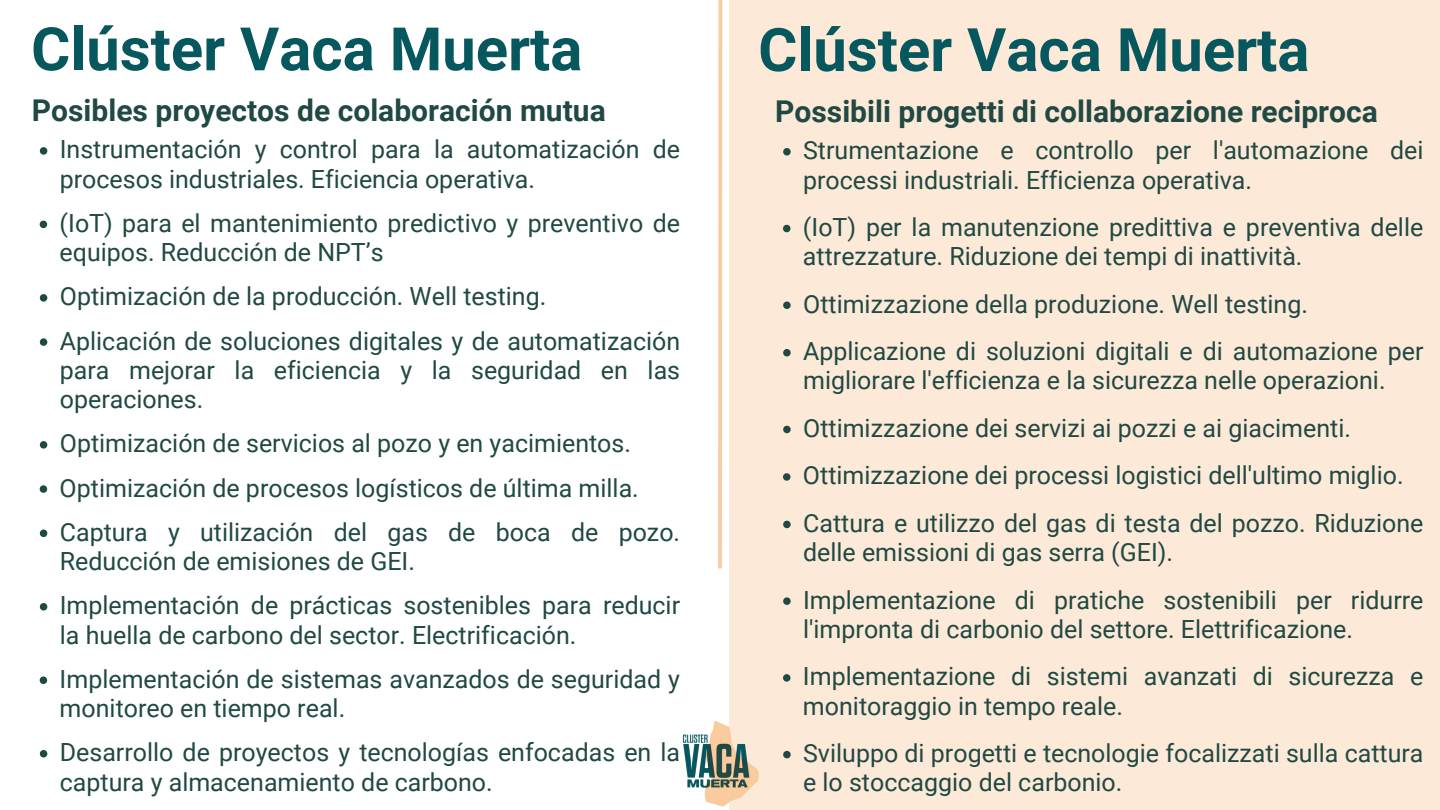
<style>
.page{position:relative;width:1440px;height:810px;background:#fff}
.page>*{position:absolute;margin:0;border:0;box-sizing:border-box;transform-origin:0 0}
.t1{font:700 60px "Roboto";color:#07575e}
.t2{font:700 30px "Roboto";color:#204943}
.t3{font:25px/29.2px "Roboto";color:#204943}
</style>
<div class="page">
<svg style="left:40px;top:147px;width:7px;height:8px"></svg>
<svg style="left:718px;top:0;width:5px;height:569px"></svg>
<div style="left:729px;top:0;width:711px;height:810px;background:#fce9d7"></div>
<svg style="left:40px;top:221px;width:7px;height:7px"></svg>
<svg style="left:40px;top:294px;width:7px;height:8px"></svg>
<svg style="left:40px;top:338px;width:7px;height:8px"></svg>
<svg style="left:40px;top:441px;width:7px;height:8px"></svg>
<svg style="left:40px;top:485px;width:7px;height:8px"></svg>
<svg style="left:40px;top:530px;width:7px;height:7px"></svg>
<svg style="left:40px;top:603px;width:7px;height:8px"></svg>
<svg style="left:40px;top:677px;width:7px;height:7px"></svg>
<svg style="left:40px;top:750px;width:7px;height:8px"></svg>
<svg style="left:783px;top:148px;width:8px;height:8px"></svg>
<svg style="left:783px;top:225px;width:7px;height:7px"></svg>
<svg style="left:783px;top:302px;width:8px;height:7px"></svg>
<svg style="left:783px;top:349px;width:8px;height:7px"></svg>
<svg style="left:783px;top:426px;width:8px;height:7px"></svg>
<svg style="left:783px;top:473px;width:7px;height:8px"></svg>
<svg style="left:783px;top:521px;width:8px;height:7px"></svg>
<svg style="left:783px;top:597px;width:8px;height:8px"></svg>
<svg style="left:783px;top:674px;width:7px;height:8px"></svg>
<svg style="left:783px;top:751px;width:8px;height:7px"></svg>
<img style="left:682px;top:720px;width:77px;height:87px">
<h2 class="t1" style="left:31px;top:15px;width:553px">Clúster Vaca Muerta</h2>
<p class="t2" style="left:32px;top:93px;width:575px">Posibles proyectos de colaboración mutua</p>
<h1 class="t3" style="left:60px;top:135px;width:622px">Instrumentación y control para la automatización de procesos industriales. Eficiencia operativa.</h1>
<p class="t3" style="left:60px;top:209px;width:622px">(IoT) para el mantenimiento predictivo y preventivo de equipos. Reducción de NPT’s</p>
<p class="t3" style="left:60px;top:282px;width:488px">Optimización de la producción. Well testing.</p>
<p class="t3" style="left:60px;top:326px;width:622px;text-align:justify">Aplicación de soluciones digitales y de automatización para mejorar la eficiencia y la seguridad en las operaciones.</p>
<p class="t3" style="left:60px;top:429px;width:573px">Optimización de servicios al pozo y en yacimientos.</p>
<p class="t3" style="left:60px;top:473px;width:581px">Optimización de procesos logísticos de última milla.</p>
<p class="t3" style="left:60px;top:518px;width:622px">Captura y utilización del gas de boca de pozo.<br>Reducción de emisiones de GEI.</p>
<p class="t3" style="left:60px;top:591px;width:622px">Implementación de prácticas sostenibles para reducir la huella de carbono del sector. Electrificación.</p>
<p class="t3" style="left:60px;top:665px;width:622px">Implementación de sistemas avanzados de seguridad y monitoreo en tiempo real.</p>
<h1 class="t3" style="left:60px;top:738px;width:622px">Desarrollo de proyectos y tecnologías enfocadas en la captura y almacenamiento de carbono.</h1>
<p class="t1" style="left:758px;top:15px;width:553px">Clúster Vaca Muerta</p>
<p class="t2" style="left:775px;top:94px;width:604px">Possibili progetti di collaborazione reciproca</p>
<h2 class="t3" style="left:803px;top:136px;width:622px">Strumentazione e controllo per l'automazione dei processi industriali. Efficienza operativa.</h2>
<p class="t3" style="left:803px;top:213px;width:622px">(IoT) per la manutenzione predittiva e preventiva delle attrezzature. Riduzione dei tempi di inattività.</p>
<p class="t3" style="left:803px;top:290px;width:506px">Ottimizzazione della produzione. Well testing.</p>
<p class="t3" style="left:803px;top:337px;width:622px">Applicazione di soluzioni digitali e di automazione per migliorare l'efficienza e la sicurezza nelle operazioni.</p>
<p class="t3" style="left:803px;top:414px;width:549px">Ottimizzazione dei servizi ai pozzi e ai giacimenti.</p>
<p class="t3" style="left:803px;top:461px;width:602px">Ottimizzazione dei processi logistici dell'ultimo miglio.</p>
<p class="t3" style="left:803px;top:509px;width:622px">Cattura e utilizzo del gas di testa del pozzo. Riduzione delle emissioni di gas serra (GEI).</p>
<p class="t3" style="left:803px;top:586px;width:622px">Implementazione di pratiche sostenibili per ridurre l'impronta di carbonio del settore. Elettrificazione.</p>
<p class="t3" style="left:803px;top:662px;width:622px">Implementazione di sistemi avanzati di sicurezza e monitoraggio in tempo reale.</p>
<p class="t3" style="left:803px;top:739px;width:622px">Sviluppo di progetti e tecnologie focalizzati sulla cattura e lo stoccaggio del carbonio.</p>
</div>
